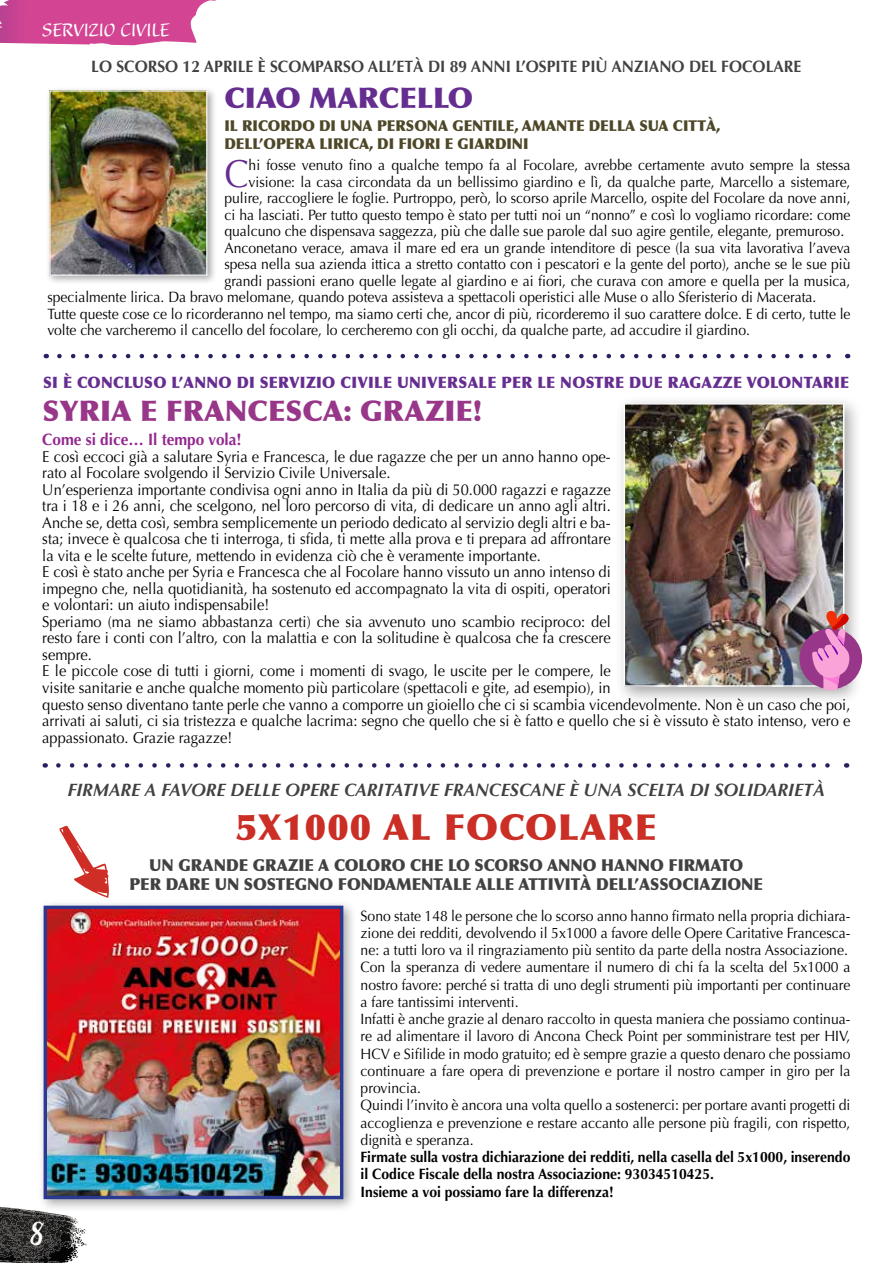
<style>
.page{position:relative;width:893px;height:1263px;background:#fff}
.page>*{position:absolute;margin:0;border:0;box-sizing:border-box;transform-origin:0 0}
.t1{font:39.15px "Optima";color:#662d91;scale:.93 1}
.t2{font:900 36px "Optima";letter-spacing:.03em;color:#ca2e25}
.t3{font:33px "Active One";color:#fff}
.t4{font:900 28.5px "Optima";color:#983789}
.t5{font:900 28.5px "Optima";color:#662d91}
.t6{font:24.45px "Balzano Std";color:#fff;scale:1.08 1}
.t7{font:italic 700 18px "Optima";color:#414042}
.t8{font:900 16.5px/19.5px "Optima";color:#414042;text-align:center;scale:.94 1}
.t9{font:700 16.5px "Optima";color:#414042;scale:.95 1}
.t10{font:700 16.5px "Optima";color:#92278f;scale:.93 1}
.t11{font:15.75px/16.5px "Optima";color:#000;scale:.93 1}
.t12{font:900 15.75px "Optima";letter-spacing:.02em;color:#662d91;scale:.94 1}
.t13{font:15px/17.2px "Optima";color:#000;scale:.93 1}
.t14{font:700 15px/17.2px "Optima";color:#000;scale:.93 1}
.t15{font:900 15px/18px "Optima";color:#4d4727;scale:.94 1}
</style>
<div class="page">
<svg style="left:0;top:0;width:215px;height:45px;background:#d65b9f"></svg>
<div style="left:37px;top:899px;width:320px;height:314px;background:#000;opacity:.35"></div>
<img style="left:48px;top:910px;width:291px;height:285px">
<div style="left:44px;top:906px;width:299px;height:293px;border:3px solid #2b3990"></div>
<svg style="left:59px;top:826px;width:50px;height:72px"></svg>
<div style="left:615px;top:394px;width:248px;height:311px;background:#000;opacity:.35"></div>
<img style="left:627px;top:406px;width:214px;height:278px">
<div style="left:624px;top:403px;width:220px;height:284px;border:2px solid #fff"></div>
<div style="left:45px;top:86px;width:172px;height:200px;background:#000;opacity:.35"></div>
<img style="left:51px;top:92px;width:154px;height:182px">
<div style="left:49px;top:90px;width:158px;height:186px;border:1px solid #fff"></div>
<svg style="left:58px;top:763px;width:772px;height:5px"></svg>
<svg style="left:59px;top:354px;width:772px;height:4px"></svg>
<div style="left:799px;top:628px;width:63px;height:61px;background:#983789;border-radius:50%"></div>
<svg style="left:812px;top:610px;width:39px;height:80px"></svg>
<svg style="left:0;top:1207px;width:86px;height:56px"></svg>
<h3 class="t6" style="left:42px;top:18px;width:119px">SERVIZIO CIVILE</h3>
<p class="t9" style="left:91px;top:56px;width:749px">LO SCORSO 12 APRILE È SCOMPARSO ALL’ETÀ DI 89 ANNI L’OSPITE PIÙ ANZIANO DEL FOCOLARE</p>
<h3 class="t5" style="left:224px;top:81px;width:250px">CIAO MARCELLO</h3>
<p class="t15" style="left:224px;top:117px;width:529px">IL RICORDO DI UNA PERSONA GENTILE, AMANTE DELLA SUA CITTÀ,<br>DELL’OPERA LIRICA, DI FIORI E GIARDINI</p>
<h1 class="t1" style="left:224px;top:151px;width:28px">C</h1>
<p class="t13" style="left:249px;top:157px;width:649px">hi fosse venuto fino a qualche tempo fa al Focolare, avrebbe certamente avuto sempre la stessa</p>
<p class="t13" style="left:249px;top:173px;width:649px">visione: la casa circondata da un bellissimo giardino e lì, da qualche parte, Marcello a sistemare,</p>
<p class="t13" style="left:224px;top:190px;width:675px">pulire, raccogliere le foglie. Purtroppo, però, lo scorso aprile Marcello, ospite del Focolare da nove anni,</p>
<p class="t13" style="left:224px;top:206px;width:675px">ci ha lasciati. Per tutto questo tempo è stato per tutti noi un “nonno” e così lo vogliamo ricordare: come</p>
<p class="t13" style="left:224px;top:223px;width:668px">qualcuno che dispensava saggezza, più che dalle sue parole dal suo agire gentile, elegante, premuroso.</p>
<p class="t13" style="left:224px;top:239px;width:675px">Anconetano verace, amava il mare ed era un grande intenditore di pesce (la sua vita lavorativa l’aveva</p>
<p class="t13" style="left:224px;top:256px;width:675px">spesa nella sua azienda ittica a stretto contatto con i pescatori e la gente del porto), anche se le sue più</p>
<p class="t13" style="left:224px;top:272px;width:675px">grandi passioni erano quelle legate al giardino e ai fiori, che curava con amore e quella per la musica,</p>
<p class="t13" style="left:47px;top:289px;width:828px">specialmente lirica. Da bravo melomane, quando poteva assisteva a spettacoli operistici alle Muse o allo Sferisterio di Macerata.</p>
<p class="t13" style="left:47px;top:305px;width:865px">Tutte queste cose ce lo ricorderanno nel tempo, ma siamo certi che, ancor di più, ricorderemo il suo carattere dolce. E di certo, tutte le</p>
<p class="t13" style="left:47px;top:322px;width:757px">volte che varcheremo il cancello del focolare, lo cercheremo con gli occhi, da qualche parte, ad accudire il giardino.</p>
<p class="t12" style="left:43px;top:373px;width:859px">SI È CONCLUSO L’ANNO DI SERVIZIO CIVILE UNIVERSALE PER LE NOSTRE DUE RAGAZZE VOLONTARIE</p>
<h3 class="t4" style="left:42px;top:393px;width:441px">SYRIA E FRANCESCA: GRAZIE!</h3>
<p class="t10" style="left:42px;top:430px;width:216px">Come si dice… Il tempo vola!</p>
<p class="t11" style="left:42px;top:448px;width:870px">E così eccoci già a salutare Syria e Francesca, le due ragazze che per un anno hanno ope-<br>rato al Focolare svolgendo il Servizio Civile Universale.<br>Un’esperienza importante condivisa ogni anno in Italia da più di 50.000 ragazzi e ragazze<br>tra i 18 e i 26 anni, che scelgono, nel loro percorso di vita, di dedicare un anno agli altri.<br>Anche se, detta così, sembra semplicemente un periodo dedicato al servizio degli altri e ba-<br>sta; invece è qualcosa che ti interroga, ti sfida, ti mette alla prova e ti prepara ad affrontare<br>la vita e le scelte future, mettendo in evidenza ciò che è veramente importante.<br>E così è stato anche per Syria e Francesca che al Focolare hanno vissuto un anno intenso di<br>impegno che, nella quotidianità, ha sostenuto ed accompagnato la vita di ospiti, operatori<br>e volontari: un aiuto indispensabile!<br>Speriamo (ma ne siamo abbastanza certi) che sia avvenuto uno scambio reciproco: del<br>resto fare i conti con l’altro, con la malattia e con la solitudine è qualcosa che fa crescere<br>sempre.<br>E le piccole cose di tutti i giorni, come i momenti di svago, le uscite per le compere, le<br>visite sanitarie e anche qualche momento più particolare (spettacoli e gite, ad esempio), in<br>questo senso diventano tante perle che vanno a comporre un gioiello che ci si scambia vicendevolmente. Non è un caso che poi, arrivati ai saluti, ci sia tristezza e qualche lacrima: segno che quello che si è fatto e quello che si è vissuto è stato intenso, vero e appassionato. Grazie ragazze!</p>
<p class="t7" style="left:68px;top:779px;width:759px">FIRMARE A FAVORE DELLE OPERE CARITATIVE FRANCESCANE È UNA SCELTA DI SOLIDARIETÀ</p>
<h2 class="t2" style="left:236px;top:805px;width:423px">5X1000 AL FOCOLARE</h2>
<p class="t8" style="left:129px;top:855px;width:676px">UN GRANDE GRAZIE A COLORO CHE LO SCORSO ANNO HANNO FIRMATO<br>PER DARE UN SOSTEGNO FONDAMENTALE ALLE ATTIVITÀ DELL’ASSOCIAZIONE</p>
<h3 class="t3" style="left:30px;top:1215px;width:15px">8</h3>
<p class="t13" style="left:361px;top:907px;width:528px">Sono state 148 le persone che lo scorso anno hanno firmato nella propria dichiara&shy;zione dei redditi, devolvendo il 5x1000 a favore delle Opere Caritative Francesca&shy;ne: a tutti loro va il ringraziamento più sentito da parte della nostra Associazione.<br>Con la speranza di vedere aumentare il numero di chi fa la scelta del 5x1000 a nostro favore: perché si tratta di uno degli strumenti più importanti per continuare a fare tantissimi interventi.<br>Infatti è anche grazie al denaro raccolto in questa maniera che possiamo continua&shy;re ad alimentare il lavoro di Ancona Check Point per somministrare test per HIV, HCV e Sifilide in modo gratuito; ed è sempre grazie a questo denaro che possiamo continuare a fare opera di prevenzione e portare il nostro camper in giro per la provincia.<br>Quindi l’invito è ancora una volta quello a sostenerci: per portare avanti progetti di accoglienza e prevenzione e restare accanto alle persone più fragili, con rispetto, dignità e speranza.</p>
<p class="t14" style="left:361px;top:1148px;width:528px">Firmate sulla vostra dichiarazione dei redditi, nella casella del 5x1000, inserendo il Codice Fiscale della nostra Associazione: 93034510425.<br>Insieme a voi possiamo fare la differenza!</p>
</div>
